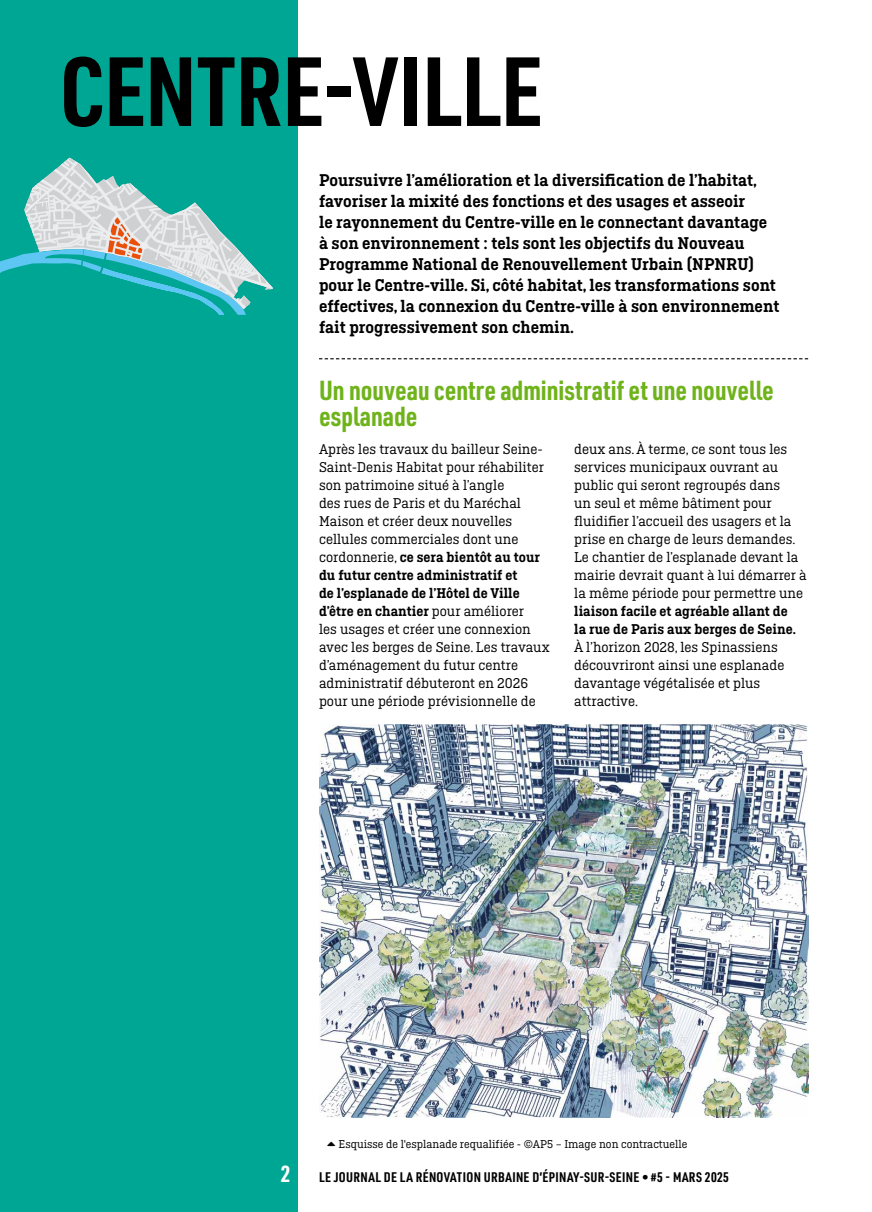
<style>
.page{position:relative;width:872px;height:1212px;background:#fff}
.page>*{position:absolute;margin:0;border:0;box-sizing:border-box;transform-origin:0 0}
.t1{font:700 96px "URWDIN Cond";letter-spacing:-.005em;color:#000}
.t2{font:700 27px/25.5px "URWDIN Cond";color:#6fb31b}
.t3{font:700 22.8px "URWDIN Cond";color:#fff}
.t4{font:600 18px/21px "Ciutadella Slab W04";color:#000}
.t5{font:15px/18px "Ciutadella Slab W04";color:#000}
.t6{font:600 15px/18px "Ciutadella Slab W04";color:#000}
.t7{font:700 13.65px "URWDIN Cond";letter-spacing:.025em;color:#000}
.t8{font:12px "Ciutadella Slab W04";color:#000}
.s1{font-weight:600}
</style>
<div class="page">
<div style="left:0;top:0;width:298px;height:1212px;background:#00a694"></div>
<svg style="left:0;top:158px;width:273px;height:157px"></svg>
<svg style="left:319px;top:358px;width:489px;height:1px"></svg>
<img style="left:319px;top:724px;width:489px;height:394px">
<h1 class="t1" style="left:60px;top:26px;width:484px">CENTRE-VILLE</h1>
<p class="t4" style="left:319px;top:170px;width:462px">Poursuivre l’amélioration et la diversification de l’habitat, favoriser la mixité des fonctions et des usages et asseoir<br>le rayonnement du Centre-ville en le connectant davantage à son environnement : tels sont les objectifs du Nouveau Programme National de Renouvellement Urbain (NPNRU) pour le Centre-ville. Si, côté habitat, les transformations sont effectives, la connexion du Centre-ville à son environnement fait progressivement son chemin.</p>
<h2 class="t2" style="left:319px;top:377px;width:456px">Un nouveau centre administratif et une nouvelle esplanade</h2>
<p class="t5" style="left:319px;top:440px;width:232px">Après les travaux du bailleur Seine-Saint-Denis Habitat pour réhabiliter son patrimoine situé à l’angle<br>des rues de Paris et du Maréchal Maison et créer deux nouvelles cellules commerciales dont une cordonnerie, <span class="s1">ce sera bientôt au tour du futur centre administratif et<br>de l’esplanade de l’Hôtel de Ville d’être en chantier</span> pour améliorer<br>les usages et créer une connexion avec les berges de Seine. Les travaux d’aménagement du futur centre administratif débuteront en 2026 pour une période prévisionnelle de</p>
<p class="t5" style="left:574px;top:440px;width:234px">deux ans. À terme, ce sont tous les services municipaux ouvrant au public qui seront regroupés dans<br>un seul et même bâtiment pour fluidifier l’accueil des usagers et la prise en charge de leurs demandes.<br>Le chantier de l’esplanade devant la mairie devrait quant à lui démarrer à la même période pour permettre une</p>
<p class="t6" style="left:574px;top:602px;width:223px">liaison facile et agréable allant de la rue de Paris aux berges de Seine.</p>
<p class="t5" style="left:574px;top:638px;width:212px">À l’horizon 2028, les Spinassiens découvriront ainsi une esplanade davantage végétalisée et plus attractive.</p>
<p class="t8" style="left:327px;top:1138px;width:361px">➢ Esquisse de l'esplanade requalifiée - ©AP5 – Image non contractuelle</p>
<h3 class="t3" style="left:281px;top:1159px;width:11px">2</h3>
<p class="t7" style="left:319px;top:1168px;width:411px">LE JOURNAL DE LA RÉNOVATION URBAINE D’ÉPINAY-SUR-SEINE • #5 - MARS 2025</p>
</div>
